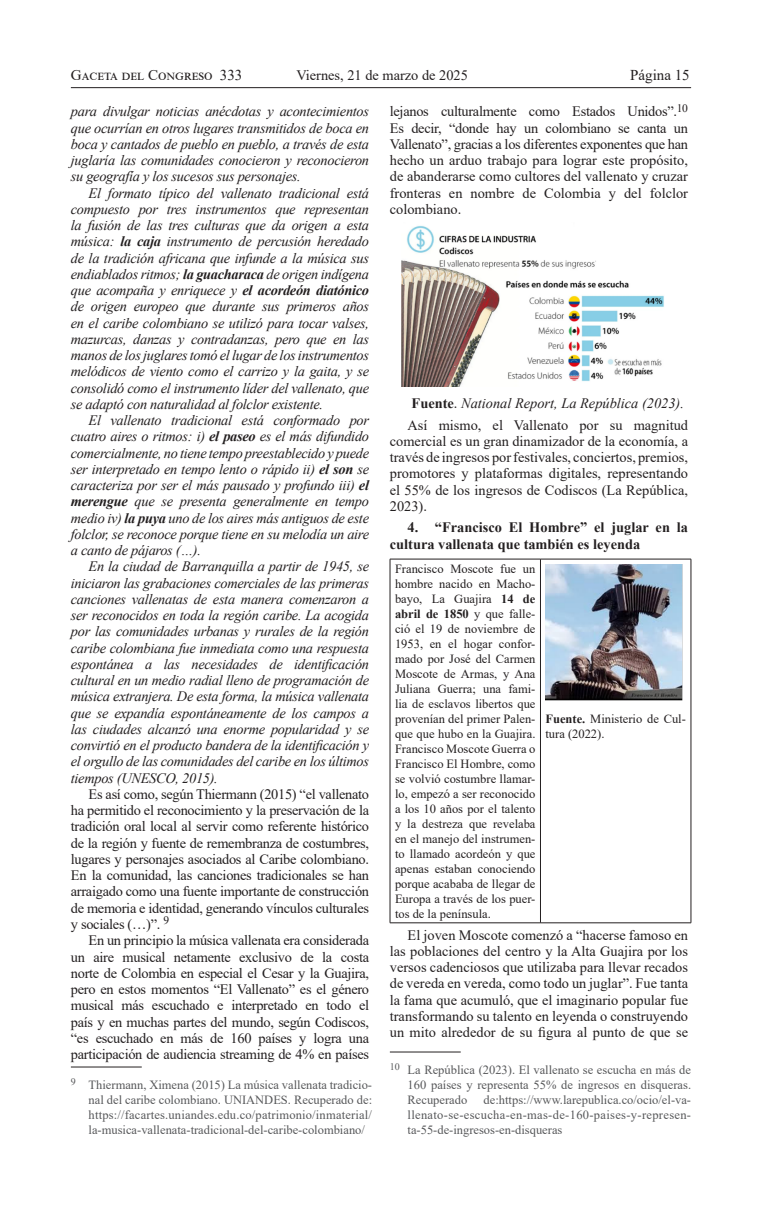
<style>
.page{position:relative;width:762px;height:1205px;background:#fff}
.page>*{position:absolute;margin:0;border:0;box-sizing:border-box;transform-origin:0 0}
.t1{font:15px "Times New Roman";color:#231f20}
.Párrafos{font:italic 14.38px/16.2px "Times New Roman";letter-spacing:-.02em;color:#231f20;text-align:justify}
.Párrafos-2{font:14.38px/16.2px "Times New Roman";color:#231f20;text-align:justify}
.Párrafos-3{font:700 14.38px/16.2px "Times New Roman";color:#231f20}
.Párrafos-4{font:italic 14.38px "Times New Roman";color:#231f20}
.Texto_Tabla{font:12.5px/15px "Times New Roman";color:#231f20;text-align:justify}
.Pies_de_páginas{font:12.5px/15px "Times New Roman";color:#57585a;text-align:justify}
.s1{font-weight:700}
.s2{font-weight:700;font-style:normal}
.s3{font-style:normal}
</style>
<div class="page">
<hr style="left:71px;top:87px;width:620px;height:1px;background:#231f20">
<hr style="left:71px;top:1066px;width:71px;height:1px;background:#231f20">
<img style="left:402px;top:225px;width:262px;height:161px">
<hr style="left:390px;top:559px;width:150px;height:1px;background:#231f20">
<hr style="left:390px;top:559px;width:1px;height:363px;background:#231f20">
<hr style="left:540px;top:559px;width:151px;height:1px;background:#231f20">
<hr style="left:540px;top:559px;width:1px;height:363px;background:#231f20">
<hr style="left:691px;top:559px;width:1px;height:363px;background:#231f20">
<hr style="left:390px;top:922px;width:150px;height:1px;background:#231f20">
<hr style="left:540px;top:922px;width:151px;height:1px;background:#231f20">
<img style="left:545px;top:564px;width:137px;height:136px">
<hr style="left:390px;top:1051px;width:71px;height:1px;background:#231f20">
<p class="t1" style="left:71px;top:65px;width:173px">Gaceta del Congreso 333</p>
<p class="Párrafos-2" style="left:296px;top:67px;width:173px">Viernes, 21 de marzo de 2025</p>
<p class="t1" style="left:630px;top:65px;width:61px">Página 15</p>
<p class="Párrafos" style="left:71px;top:103px;width:300px">para divulgar noticias anécdotas y acontecimientos que ocurrían en otros lugares transmitidos de boca en boca y cantados de pueblo en pueblo, a través de esta juglaría las comunidades conocieron y reconocieron su geografía y los sucesos sus personajes.</p>
<p class="Párrafos" style="left:71px;top:184px;width:300px;text-indent:18px">El formato típico del vallenato tradicional está compuesto por tres instrumentos que representan la fusión de las tres culturas que da origen a esta música: <span class="s1">la caja</span> instrumento de percusión heredado de la tradición africana que infunde a la música sus endiablados ritmos; <span class="s1">la guacharaca</span> de origen indígena que acompaña y enriquece y <span class="s1">el acordeón diatónico </span>de origen europeo que durante sus primeros años en el caribe colombiano se utilizó para tocar valses, mazurcas, danzas y contradanzas, pero que en las manos de los juglares tomó el lugar de los instrumentos melódicos de viento como el carrizo y la gaita, y se consolidó como el instrumento líder del vallenato, que se adaptó con naturalidad al folclor existente.</p>
<p class="Párrafos" style="left:71px;top:412px;width:300px;text-indent:18px">El vallenato tradicional está conformado por cuatro aires o ritmos: i) <span class="s1">el paseo</span> es el más difundido comercialmente, no tiene tempo preestablecido y puede ser interpretado en tempo lento o rápido ii) <span class="s1">el son</span> se caracteriza por ser el más pausado y profundo iii) <span class="s1">el merengue</span> que se presenta generalmente en tempo medio iv) <span class="s1">la puya</span> uno de los aires más antiguos de este folclor, se reconoce porque tiene en su melodía un aire a canto de pájaros (…).</p>
<p class="Párrafos" style="left:71px;top:558px;width:300px;text-indent:18px">En la ciudad de Barranquilla a partir de 1945, se iniciaron las grabaciones comerciales de las primeras canciones vallenatas de esta manera comenzaron a ser reconocidos en toda la región caribe. La acogida por las comunidades urbanas y rurales de la región caribe colombiana fue inmediata como una respuesta espontánea a las necesidades de identificación cultural en un medio radial lleno de programación de música extranjera. De esta forma, la música vallenata que se expandía espontáneamente de los campos a las ciudades alcanzó una enorme popularidad y se convirtió en el producto bandera de la identificación y el orgullo de las comunidades del caribe en los últimos tiempos (UNESCO, 2015).</p>
<p class="Párrafos-2" style="left:71px;top:785px;width:300px;text-indent:18px">Es así como, según Thiermann (2015) “el vallenato ha permitido el reconocimiento y la preservación de la tradición oral local al servir como referente histórico de la región y fuente de remembranza de costumbres, lugares y personajes asociados al Caribe colombiano.<br>En la comunidad, las canciones tradicionales se han arraigado como una fuente importante de construcción de memoria e identidad, generando vínculos culturales y sociales (…)”. <sup>9</sup></p>
<p class="Párrafos-2" style="left:71px;top:932px;width:300px;text-indent:18px">En un principio la música vallenata era considerada un aire musical netamente exclusivo de la costa norte de Colombia en especial el Cesar y la Guajira, pero en estos momentos “El Vallenato” es el género musical más escuchado e interpretado en todo el país y en muchas partes del mundo, según Codiscos, “es escuchado en más de 160 países y logra una participación de audiencia streaming de 4% en países</p>
<p class="Pies_de_páginas" style="left:89px;top:1077px;width:285px;text-indent:-18px"><sup>9</sup> Thiermann, Ximena (2015) La música vallenata tradicio&shy;nal del caribe colombiano. UNIANDES. Recuperado de: https://facartes.uniandes.edu.co/patrimonio/inmaterial/ la-musica-vallenata-tradicional-del-caribe-colombiano/</p>
<p class="Párrafos-2" style="left:390px;top:103px;width:300px">lejanos culturalmente como Estados Unidos”.<sup>10<br></sup>Es decir, “donde hay un colombiano se canta un Vallenato”, gracias a los diferentes exponentes que han hecho un arduo trabajo para lograr este propósito, de abanderarse como cultores del vallenato y cruzar fronteras en nombre de Colombia y del folclor colombiano.</p>
<p class="Párrafos-4" style="left:412px;top:393px;width:274px"><span class="s2">Fuente</span><span class="s3">.</span> National Report, La República (2023).</p>
<p class="Párrafos-2" style="left:390px;top:416px;width:300px;text-indent:18px">Así mismo, el Vallenato por su magnitud comercial es un gran dinamizador de la economía, a través de ingresos por festivales, conciertos, premios, promotores y plataformas digitales, representando el 55% de los ingresos de Codiscos (La República, 2023).</p>
<p class="Párrafos-3" style="left:390px;top:519px;width:300px;text-indent:18px">4. “Francisco El Hombre” el juglar en la cultura vallenata que también es leyenda</p>
<p class="Texto_Tabla" style="left:395px;top:561px;width:142px">Francisco Moscote fue un hombre nacido en Macho&shy;bayo, La Guajira <span class="s1">14 de abril de 1850</span> y que falle&shy;ció el 19 de noviembre de 1953, en el hogar confor&shy;mado por José del Carmen Moscote de Armas, y Ana Juliana Guerra; una fami&shy;lia de esclavos libertos que provenían del primer Palen&shy;que que hubo en la Guajira.<br>Francisco Moscote Guerra o Francisco El Hombre, como se volvió costumbre llamar&shy;lo, empezó a ser reconocido a los 10 años por el talento y la destreza que revelaba en el manejo del instrumen&shy;to llamado acordeón y que apenas estaban conociendo porque acababa de llegar de Europa a través de los puer&shy;tos de la península.</p>
<p class="Texto_Tabla" style="left:545px;top:710px;width:142px"><span class="s1">Fuente.</span> Ministerio de Cul&shy;tura (2022).</p>
<p class="Párrafos-2" style="left:390px;top:926px;width:300px;text-indent:18px">El joven Moscote comenzó a “hacerse famoso en las poblaciones del centro y la Alta Guajira por los versos cadenciosos que utilizaba para llevar recados de vereda en vereda, como todo un juglar”. Fue tanta la fama que acumuló, que el imaginario popular fue transformando su talento en leyenda o construyendo un mito alrededor de su figura al punto de que se</p>
<p class="Pies_de_páginas" style="left:407px;top:1062px;width:285px;text-indent:-18px"><sup>10</sup> La República (2023). El vallenato se escucha en más de 160 países y representa 55% de ingresos en disqueras.<br>Recuperado</p>
<p class="Pies_de_páginas" style="left:407px;top:1092px;width:285px;text-indent:76px">de:https://www.larepublica.co/ocio/el-va&shy;llenato-se-escucha-en-mas-de-160-paises-y-represen&shy;ta-55-de-ingresos-en-disqueras</p>
</div>
